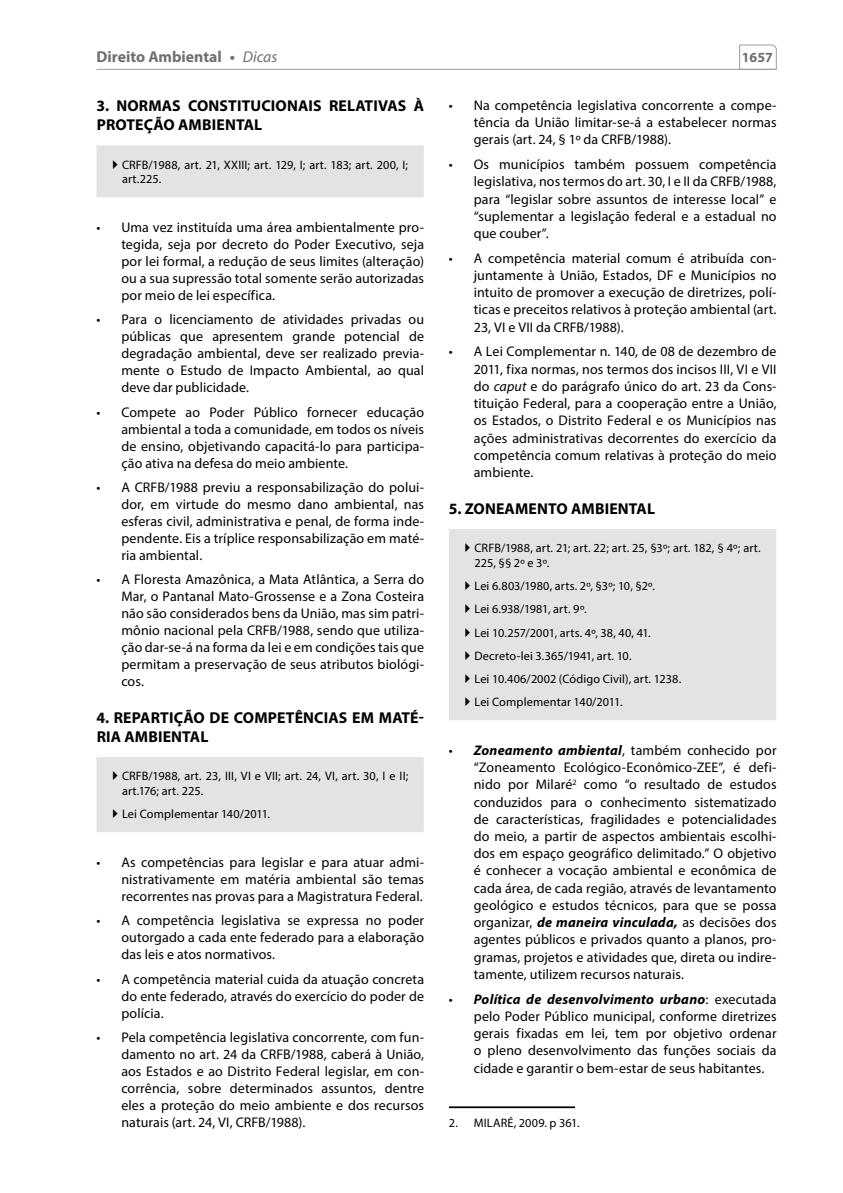
<style>
.page{position:relative;width:843px;height:1193px;background:#fff}
.page>*{position:absolute;margin:0;border:0;box-sizing:border-box;transform-origin:0 0}
.TITULO_1{font:700 15.75px/19.1px "Myriad Pro";letter-spacing:.01em;color:#000}
.t1{font:700 15.75px "Myriad Pro";color:#6f6f6f}
.ALTERNATIVA{font:14px/17.2px "Myriad Pro";letter-spacing:.01em;color:#000;text-align:justify}
.t2{font:700 14px "Myriad Pro";color:#6f6f6f}
.Rodapé{font:12.25px/14.7px "Myriad Pro";letter-spacing:.01em;color:#000}
.s1{font-weight:400;font-style:italic}
.s2{font-style:italic}
.s3{font-weight:700;font-style:italic}
</style>
<div class="page">
<hr style="left:96px;top:69px;width:680px;height:1px;background:#9c9c9c">
<svg style="left:739px;top:44px;width:37px;height:25px"></svg>
<div style="left:97px;top:152px;width:326px;height:38px;background:#e3e3e3"></div>
<div style="left:96px;top:145px;width:327px;height:14px;background:#e3e3e3"></div>
<div style="left:96px;top:183px;width:327px;height:14px;background:#e3e3e3"></div>
<hr style="left:96px;top:159px;width:2px;height:24px;background:#e3e3e3">
<div style="left:96px;top:757px;width:327px;height:14px;background:#e3e3e3"></div>
<div style="left:96px;top:818px;width:327px;height:14px;background:#e3e3e3"></div>
<div style="left:450px;top:543px;width:324px;height:163px;background:#e3e3e3"></div>
<div style="left:449px;top:529px;width:327px;height:14px;background:#e3e3e3"></div>
<div style="left:450px;top:567px;width:324px;height:14px;background:#e3e3e3"></div>
<div style="left:450px;top:590px;width:324px;height:14px;background:#e3e3e3"></div>
<div style="left:450px;top:613px;width:324px;height:14px;background:#e3e3e3"></div>
<div style="left:450px;top:636px;width:324px;height:14px;background:#e3e3e3"></div>
<div style="left:450px;top:659px;width:324px;height:14px;background:#e3e3e3"></div>
<div style="left:450px;top:682px;width:324px;height:14px;background:#e3e3e3"></div>
<div style="left:449px;top:706px;width:327px;height:14px;background:#e3e3e3"></div>
<hr style="left:449px;top:543px;width:1px;height:31px;background:#e3e3e3">
<hr style="left:774px;top:543px;width:2px;height:31px;background:#e3e3e3">
<hr style="left:774px;top:574px;width:2px;height:23px;background:#e3e3e3">
<hr style="left:774px;top:597px;width:2px;height:23px;background:#e3e3e3">
<hr style="left:774px;top:620px;width:2px;height:23px;background:#e3e3e3">
<hr style="left:774px;top:643px;width:2px;height:23px;background:#e3e3e3">
<hr style="left:774px;top:666px;width:2px;height:23px;background:#e3e3e3">
<svg style="left:449px;top:574px;width:1px;height:132px"></svg>
<svg style="left:774px;top:689px;width:2px;height:17px"></svg>
<hr style="left:449px;top:1106px;width:126px;height:1px;background:#000">
<div style="left:96px;top:764px;width:327px;height:61px;background:#e3e3e3"></div>
<svg style="left:465px;top:543px;width:5px;height:9px"></svg>
<svg style="left:465px;top:581px;width:5px;height:9px"></svg>
<svg style="left:465px;top:604px;width:5px;height:9px"></svg>
<svg style="left:465px;top:627px;width:5px;height:9px"></svg>
<svg style="left:465px;top:650px;width:5px;height:9px"></svg>
<svg style="left:465px;top:673px;width:5px;height:9px"></svg>
<svg style="left:465px;top:697px;width:5px;height:9px"></svg>
<p class="t1" style="left:96px;top:46px;width:182px">Direito Ambiental • <span class="s1">Dicas</span></p>
<p class="t2" style="left:741px;top:49px;width:33px">1657</p>
<p class="TITULO_1" style="left:96px;top:96px;width:329px">3. NORMAS CONSTITUCIONAIS RELATIVAS À<br>PROTEÇÃO AMBIENTAL</p>
<p class="Rodapé" style="left:122px;top:157px;width:287px">CRFB/1988, art. 21, XXIII; art. 129, I; art. 183; art. 200, I; art.225.</p>
<p class="ALTERNATIVA" style="left:121px;top:218px;width:304px;text-indent:-25px">• Uma vez instituída uma área ambientalmente pro&shy;tegida, seja por decreto do Poder Executivo, seja por lei formal, a redução de seus limites (alteração) ou a sua supressão total somente serão autorizadas por meio de lei específica.</p>
<p class="ALTERNATIVA" style="left:121px;top:310px;width:304px;text-indent:-25px">• Para o licenciamento de atividades privadas ou públicas que apresentem grande potencial de degradação ambiental, deve ser realizado previa&shy;mente o Estudo de Impacto Ambiental, ao qual deve dar publicidade.</p>
<p class="ALTERNATIVA" style="left:121px;top:403px;width:304px;text-indent:-25px">• Compete ao Poder Público fornecer educação ambiental a toda a comunidade, em todos os níveis de ensino, objetivando capacitá-lo para participa&shy;ção ativa na defesa do meio ambiente.</p>
<p class="ALTERNATIVA" style="left:121px;top:478px;width:304px;text-indent:-25px">• A CRFB/1988 previu a responsabilização do polui&shy;dor, em virtude do mesmo dano ambiental, nas esferas civil, administrativa e penal, de forma inde&shy;pendente. Eis a tríplice responsabilização em maté&shy;ria ambiental.</p>
<p class="ALTERNATIVA" style="left:121px;top:571px;width:304px;text-indent:-25px">• A Floresta Amazônica, a Mata Atlântica, a Serra do Mar, o Pantanal Mato-Grossense e a Zona Costeira não são considerados bens da União, mas sim patri&shy;mônio nacional pela CRFB/1988, sendo que utiliza&shy;ção dar-se-á na forma da lei e em condições tais que permitam a preservação de seus atributos biológi&shy;cos.</p>
<p class="TITULO_1" style="left:96px;top:707px;width:329px">4. REPARTIÇÃO DE COMPETÊNCIAS EM MATÉ-<br>RIA AMBIENTAL</p>
<p class="Rodapé" style="left:122px;top:768px;width:288px">CRFB/1988, art. 23, III, VI e VII; art. 24, VI, art. 30, I e II; art.176; art. 225.</p>
<p class="Rodapé" style="left:122px;top:806px;width:150px">Lei Complementar 140/2011.</p>
<p class="ALTERNATIVA" style="left:121px;top:853px;width:304px;text-indent:-25px">• As competências para legislar e para atuar admi&shy;nistrativamente em matéria ambiental são temas recorrentes nas provas para a Magistratura Federal.</p>
<p class="ALTERNATIVA" style="left:121px;top:911px;width:304px;text-indent:-25px">• A competência legislativa se expressa no poder outorgado a cada ente federado para a elaboração das leis e atos normativos.</p>
<p class="ALTERNATIVA" style="left:121px;top:969px;width:304px;text-indent:-25px">• A competência material cuida da atuação concreta do ente federado, através do exercício do poder de polícia.</p>
<p class="ALTERNATIVA" style="left:121px;top:1028px;width:304px;text-indent:-25px">• Pela competência legislativa concorrente, com fun&shy;damento no art. 24 da CRFB/1988, caberá à União, aos Estados e ao Distrito Federal legislar, em con&shy;corrência, sobre determinados assuntos, dentre eles a proteção do meio ambiente e dos recursos naturais (art. 24, VI, CRFB/1988).</p>
<p class="ALTERNATIVA" style="left:473px;top:96px;width:304px;text-indent:-25px">• Na competência legislativa concorrente a compe&shy;tência da União limitar-se-á a estabelecer normas gerais (art. 24, § 1º da CRFB/1988).</p>
<p class="ALTERNATIVA" style="left:473px;top:155px;width:304px;text-indent:-25px">• Os municípios também possuem competência legislativa, nos termos do art. 30, I e II da CRFB/1988, para “legislar sobre assuntos de interesse local” e “suplementar a legislação federal e a estadual no que couber”.</p>
<p class="ALTERNATIVA" style="left:473px;top:249px;width:304px;text-indent:-25px">• A competência material comum é atribuída con&shy;juntamente à União, Estados, DF e Municípios no intuito de promover a execução de diretrizes, polí&shy;ticas e preceitos relativos à proteção ambiental (art.<br>23, VI e VII da CRFB/1988).</p>
<p class="ALTERNATIVA" style="left:473px;top:343px;width:304px;text-indent:-25px">• A Lei Complementar n. 140, de 08 de dezembro de 2011, fixa normas, nos termos dos incisos III, VI e VII do <span class="s2">caput</span> e do parágrafo único do art. 23 da Cons&shy;tituição Federal, para a cooperação entre a União, os Estados, o Distrito Federal e os Municípios nas ações administrativas decorrentes do exercício da competência comum relativas à proteção do meio ambiente.</p>
<p class="TITULO_1" style="left:449px;top:498px;width:208px">5. ZONEAMENTO AMBIENTAL</p>
<p class="Rodapé" style="left:474px;top:540px;width:288px">CRFB/1988, art. 21; art. 22; art. 25, §3º; art. 182, § 4º; art.<br>225, §§ 2º e 3º.</p>
<p class="Rodapé" style="left:474px;top:578px;width:182px">Lei 6.803/1980, arts. 2º, §3º; 10, §2º.</p>
<p class="Rodapé" style="left:474px;top:601px;width:114px">Lei 6.938/1981, art. 9º.</p>
<p class="Rodapé" style="left:474px;top:624px;width:178px">Lei 10.257/2001, arts. 4º, 38, 40, 41.</p>
<p class="Rodapé" style="left:474px;top:648px;width:159px">Decreto-lei 3.365/1941, art. 10.</p>
<p class="Rodapé" style="left:474px;top:671px;width:208px">Lei 10.406/2002 (Código Civil), art. 1238.</p>
<p class="Rodapé" style="left:474px;top:694px;width:150px">Lei Complementar 140/2011.</p>
<p class="ALTERNATIVA" style="left:473px;top:741px;width:304px;text-indent:-25px">• <span class="s3">Zoneamento ambiental</span>, também conhecido por “Zoneamento Ecológico-Econômico-ZEE”, é defi&shy;nido por Milaré<sup>2</sup> como “o resultado de estudos conduzidos para o conhecimento sistematizado de características, fragilidades e potencialidades do meio, a partir de aspectos ambientais escolhi&shy;dos em espaço geográfico delimitado.” O objetivo é conhecer a vocação ambiental e econômica de cada área, de cada região, através de levantamento geológico e estudos técnicos, para que se possa organizar, <span class="s3">de maneira vinculada,</span> as decisões dos agentes públicos e privados quanto a planos, pro&shy;gramas, projetos e atividades que, direta ou indire&shy;tamente, utilizem recursos naturais.</p>
<p class="ALTERNATIVA" style="left:473px;top:989px;width:304px;text-indent:-25px">• <span class="s3">Política de desenvolvimento urbano</span>: executada pelo Poder Público municipal, conforme diretrizes gerais fixadas em lei, tem por objetivo ordenar o pleno desenvolvimento das funções sociais da cidade e garantir o bem-estar de seus habitantes.</p>
<p class="Rodapé" style="left:449px;top:1114px;width:132px">2. MILARÉ, 2009. p 361.</p>
</div>
